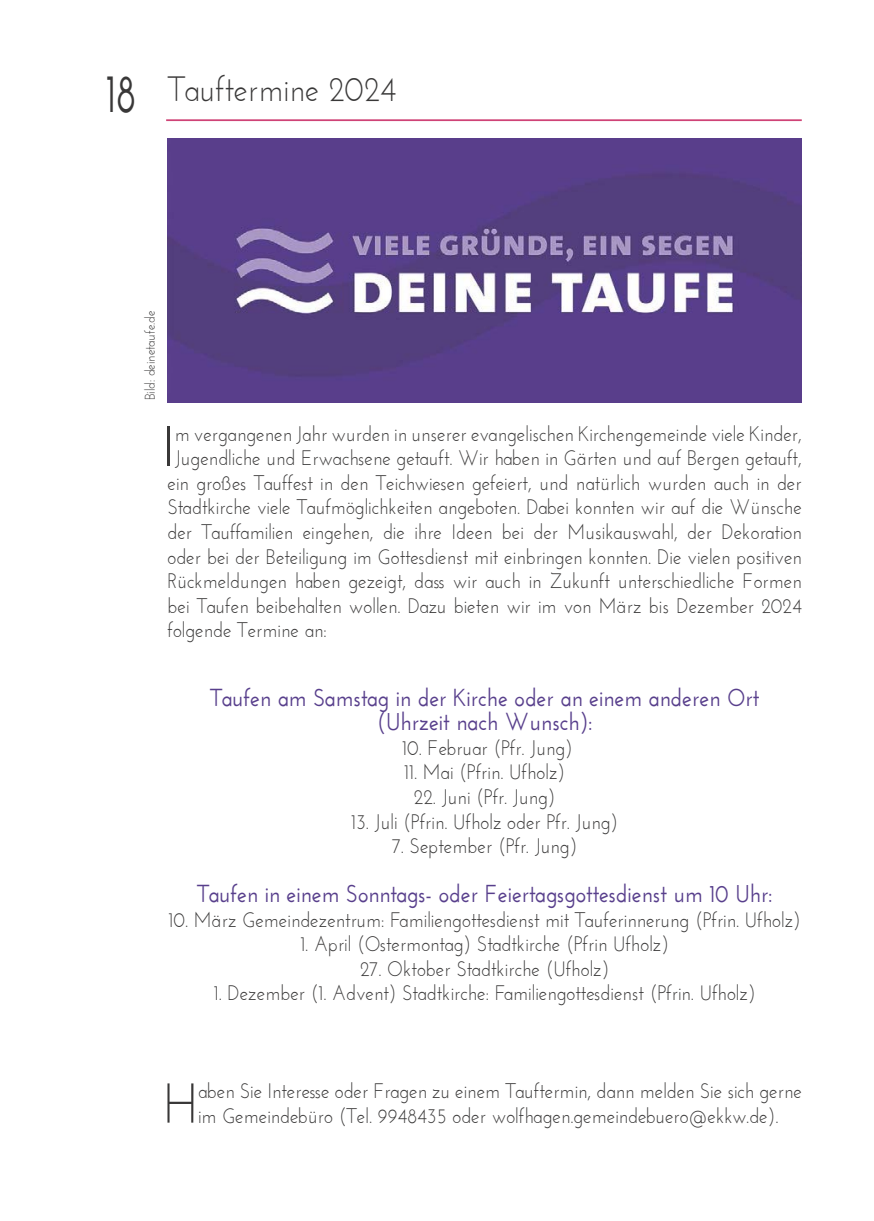
<style>
.page{position:relative;width:874px;height:1221px;background:#fff}
.page>*{position:absolute;margin:0;border:0;box-sizing:border-box;transform-origin:0 0}
.t1{font:56px "Josefin Sans";color:#393838;scale:.9 1}
.t2{font:35px "Josefin Sans";color:#393838;scale:.9 1}
.t3{font:600 24.5px/24.5px "Josefin Sans";color:#583f8c;text-align:center;scale:.9 1}
.t4{font:21px/24.5px "Josefin Sans";color:#393838;scale:.9 1}
.t5{font:14px "Josefin Sans";color:#393838;scale:.9 1}
.s1{font-weight:600;font-size:54.6px}
</style>
<div class="page">
<img style="left:167px;top:138px;width:634px;height:265px">
<hr style="left:166px;top:119px;width:635px;height:2px;background:#cf4376">
<h2 class="t2" style="left:106px;top:75px;width:323px"><span class="s1">18</span> Tauftermine 2024</h2>
<p class="t5" style="left:144px;top:400px;width:101px;rotate:-90deg">Bild: deinetaufe.de</p>
<h1 class="t1" style="left:162px;top:423px;width:15px">I</h1>
<p class="t4" style="left:175px;top:423px;width:698px">m vergangenen Jahr wurden in unserer evangelischen Kirchengemeinde viele Kinder,</p>
<p class="t4" style="left:175px;top:448px;width:698px">Jugendliche und Erwachsene getauft. Wir haben in Gärten und auf Bergen getauft,</p>
<p class="t4" style="left:167px;top:472px;width:706px">ein großes Tauffest in den Teichwiesen gefeiert, und natürlich wurden auch in der</p>
<p class="t4" style="left:167px;top:497px;width:706px">Stadtkirche viele Taufmöglichkeiten angeboten. Dabei konnten wir auf die Wünsche</p>
<p class="t4" style="left:167px;top:521px;width:706px">der Tauffamilien eingehen, die ihre Ideen bei der Musikauswahl, der Dekoration</p>
<p class="t4" style="left:167px;top:546px;width:706px">oder bei der Beteiligung im Gottesdienst mit einbringen konnten. Die vielen positiven</p>
<p class="t4" style="left:167px;top:570px;width:706px">Rückmeldungen haben gezeigt, dass wir auch in Zukunft unterschiedliche Formen</p>
<p class="t4" style="left:167px;top:595px;width:706px">bei Taufen beibehalten wollen. Dazu bieten wir im von März bis Dezember 2024</p>
<p class="t4" style="left:167px;top:619px;width:178px">folgende Termine an:</p>
<p class="t3" style="left:210px;top:687px;width:611px">Taufen am Samstag in der Kirche oder an einem anderen Ort (Uhrzeit nach Wunsch):</p>
<p class="t4" style="left:402px;top:737px;width:191px">10. Februar (Pfr. Jung)</p>
<p class="t4" style="left:404px;top:762px;width:180px">11. Mai (Pfrin. Ufholz)</p>
<p class="t4" style="left:413px;top:786px;width:159px">22. Juni (Pfr. Jung)</p>
<p class="t4" style="left:351px;top:811px;width:298px">13. Juli (Pfrin. Ufholz oder Pfr. Jung)</p>
<p class="t4" style="left:392px;top:835px;width:207px">7. September (Pfr. Jung)</p>
<p class="t3" style="left:197px;top:883px;width:640px">Taufen in einem Sonntags- oder Feiertagsgottesdienst um 10 Uhr:</p>
<p class="t4" style="left:168px;top:909px;width:703px">10. März Gemeindezentrum: Familiengottesdienst mit Tauferinnerung (Pfrin. Ufholz)</p>
<p class="t4" style="left:300px;top:933px;width:411px">1. April (Ostermontag) Stadtkirche (Pfrin Ufholz)</p>
<p class="t4" style="left:360px;top:958px;width:278px">27. Oktober Stadtkirche (Ufholz)</p>
<p class="t4" style="left:214px;top:982px;width:603px">1. Dezember (1. Advent) Stadtkirche: Familiengottesdienst (Pfrin. Ufholz)</p>
<h1 class="t1" style="left:163px;top:1080px;width:41px">H</h1>
<p class="t4" style="left:198px;top:1080px;width:672px">aben Sie Interesse oder Fragen zu einem Tauftermin, dann melden Sie sich gerne im Gemeindebüro (Tel. 9948435 oder wolfhagen.gemeindebuero@ekkw.de).</p>
</div>
